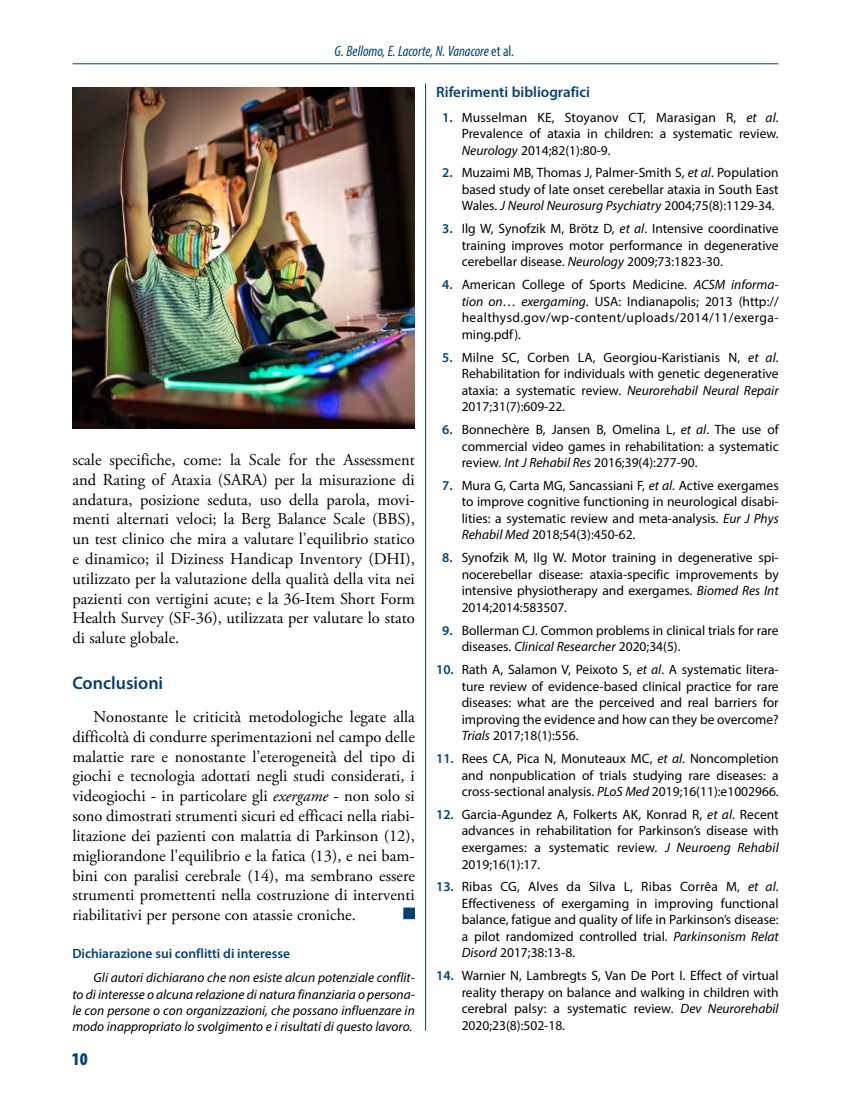
<style>
.page{position:relative;width:851px;height:1106px;background:#fff}
.page>*{position:absolute;margin:0;border:0;box-sizing:border-box;transform-origin:0 0}
.t1{font:600 18px "Myriad Pro";color:#004274}
.t2{font:900 condensed 18px "Myriad Pro";color:#004274}
.t3{font:16.5px/19.8px "Adobe Garamond Pro";color:#000;text-align:justify}
.t4{font:italic condensed 15px "Myriad Pro";color:#004274}
.t5{font:600 15px "Myriad Pro";color:#004274}
.t6{font:13.5px/16.5px "Myriad Pro";color:#000;text-align:justify}
.t7{font:italic 13.5px/16.2px "Myriad Pro";color:#000;text-align:justify}
.t8{font:600 13.5px "Myriad Pro";color:#004274}
.s1{font-style:normal}
.s2{font-style:italic}
.s3{font-weight:600;color:#004274}
</style>
<div class="page">
<hr style="left:425px;top:83px;width:1px;height:947px;background:#004274">
<img style="left:72px;top:87px;width:342px;height:341px">
<div style="left:403px;top:907px;width:12px;height:12px;background:#004274;border:1px solid #004274"></div>
<hr style="left:73px;top:63px;width:705px;height:1px;background:#004274">
<p class="t4" style="left:334px;top:42px;width:181px">G. Bellomo, E. Lacorte, N. Vanacore <span class="s1">et al.</span></p>
<p class="t3" style="left:72px;top:450px;width:344px">scale specifiche, come: la Scale for the Assessment and Rating of Ataxia (SARA) per la misurazione di andatura, posizione seduta, uso della parola, movi&shy;menti alternati veloci; la Berg Balance Scale (BBS), un test clinico che mira a valutare l’equilibrio statico e dinamico; il Diziness Handicap Inventory (DHI), utilizzato per la valutazione della qualità della vita nei pazienti con vertigini acute; e la 36-Item Short Form Health Survey (SF-36), utilizzata per valutare lo stato di salute globale.</p>
<h1 class="t1" style="left:72px;top:672px;width:92px">Conclusioni</h1>
<p class="t3" style="left:72px;top:707px;width:344px;text-indent:21px">Nonostante le criticità metodologiche legate alla difficoltà di condurre sperimentazioni nel campo delle malattie rare e nonostante l’eterogeneità del tipo di giochi e tecnologia adottati negli studi considerati, i videogiochi - in particolare gli <span class="s2">exergame</span> - non solo si sono dimostrati strumenti sicuri ed efficaci nella riabi&shy;litazione dei pazienti con malattia di Parkinson (12), migliorandone l'equilibrio e la fatica (13), e nei bam&shy;bini con paralisi cerebrale (14), ma sembrano essere strumenti promettenti nella costruzione di interventi riabilitativi per persone con atassie croniche.</p>
<p class="t8" style="left:72px;top:944px;width:219px">Dichiarazione sui conflitti di interesse</p>
<p class="t7" style="left:72px;top:969px;width:344px;text-indent:21px">Gli autori dichiarano che non esiste alcun potenziale conflit&shy;to di interesse o alcuna relazione di natura finanziaria o persona&shy;le con persone o con organizzazioni, che possano influenzare in modo inappropriato lo svolgimento e i risultati di questo lavoro.</p>
<h1 class="t2" style="left:72px;top:1048px;width:17px">10</h1>
<p class="t5" style="left:436px;top:82px;width:155px">Riferimenti bibliografici</p>
<p class="t6" style="left:461px;top:109px;width:318px;text-indent:-19px"><span class="s3">1.</span> Musselman KE, Stoyanov CT, Marasigan R, <span class="s2">et al</span>.<br>Prevalence of ataxia in children: a systematic review.<br><span class="s2">Neurology</span> 2014;82(1):80-9.</p>
<p class="t6" style="left:461px;top:164px;width:318px;text-indent:-19px"><span class="s3">2.</span> Muzaimi MB, Thomas J, Palmer-Smith S, <span class="s2">et al</span>. Population based study of late onset cerebellar ataxia in South East Wales. <span class="s2">J Neurol Neurosurg Psychiatry</span> 2004;75(8):1129-34.</p>
<p class="t6" style="left:461px;top:220px;width:318px;text-indent:-19px"><span class="s3">3.</span> Ilg W, Synofzik M, Brötz D, <span class="s2">et al</span>. Intensive coordinative training improves motor performance in degenerative cerebellar disease. <span class="s2">Neurology</span> 2009;73:1823-30.</p>
<p class="t6" style="left:461px;top:276px;width:318px;text-indent:-19px"><span class="s3">4.</span> American College of Sports Medicine. <span class="s2">ACSM informa&shy;tion on… exergaming</span>. USA: Indianapolis; 2013 (http:// healthysd.gov/wp-content/uploads/2014/11/exerga&shy;ming.pdf).</p>
<p class="t6" style="left:461px;top:349px;width:318px;text-indent:-19px"><span class="s3">5.</span> Milne SC, Corben LA, Georgiou-Karistianis N, <span class="s2">et al</span>.<br>Rehabilitation for individuals with genetic degenerative ataxia: a systematic review. <span class="s2">Neurorehabil Neural Repair </span>2017;31(7):609-22.</p>
<p class="t6" style="left:461px;top:421px;width:318px;text-indent:-19px"><span class="s3">6.</span> Bonnechère B, Jansen B, Omelina L, <span class="s2">et al</span>. The use of commercial video games in rehabilitation: a systematic review. <span class="s2">Int J Rehabil Res</span> 2016;39(4):277-90.</p>
<p class="t6" style="left:461px;top:477px;width:318px;text-indent:-19px"><span class="s3">7.</span> Mura G, Carta MG, Sancassiani F, <span class="s2">et al</span>. Active exergames to improve cognitive functioning in neurological disabi&shy;lities: a systematic review and meta-analysis. <span class="s2">Eur J Phys Rehabil Med</span> 2018;54(3):450-62.</p>
<p class="t6" style="left:461px;top:549px;width:318px;text-indent:-19px"><span class="s3">8.</span> Synofzik M, Ilg W. Motor training in degenerative spi&shy;nocerebellar disease: ataxia-specific improvements by intensive physiotherapy and exergames. <span class="s2">Biomed Res Int </span>2014;2014:583507.</p>
<p class="t6" style="left:461px;top:622px;width:318px;text-indent:-19px"><span class="s3">9.</span> Bollerman CJ. Common problems in clinical trials for rare diseases. <span class="s2">Clinical Researcher</span> 2020;34(5).</p>
<p class="t6" style="left:461px;top:661px;width:318px;text-indent:-26px"><span class="s3">10.</span> Rath A, Salamon V, Peixoto S, <span class="s2">et al</span>. A systematic litera&shy;ture review of evidence-based clinical practice for rare diseases: what are the perceived and real barriers for improving the evidence and how can they be overcome?<br><span class="s2">Trials</span> 2017;18(1):556.</p>
<p class="t6" style="left:461px;top:750px;width:318px;text-indent:-26px"><span class="s3">11.</span> Rees CA, Pica N, Monuteaux MC, <span class="s2">et al</span>. Noncompletion and nonpublication of trials studying rare diseases: a cross-sectional analysis. <span class="s2">PLoS Med</span> 2019;16(11):e1002966.</p>
<p class="t6" style="left:461px;top:806px;width:318px;text-indent:-26px"><span class="s3">12.</span> Garcia-Agundez A, Folkerts AK, Konrad R, <span class="s2">et al</span>. Recent advances in rehabilitation for Parkinson’s disease with exergames: a systematic review. <span class="s2">J Neuroeng Rehabil </span>2019;16(1):17.</p>
<p class="t6" style="left:461px;top:878px;width:318px;text-indent:-26px"><span class="s3">13.</span> Ribas CG, Alves da Silva L, Ribas Corrêa M, <span class="s2">et al</span>.<br>Effectiveness of exergaming in improving functional balance, fatigue and quality of life in Parkinson’s disease: a pilot randomized controlled trial. <span class="s2">Parkinsonism Relat Disord</span> 2017;38:13-8.</p>
<p class="t6" style="left:461px;top:967px;width:318px;text-indent:-26px"><span class="s3">14.</span> Warnier N, Lambregts S, Van De Port I. Effect of virtual reality therapy on balance and walking in children with cerebral palsy: a systematic review. <span class="s2">Dev Neurorehabil </span>2020;23(8):502-18.</p>
</div>
